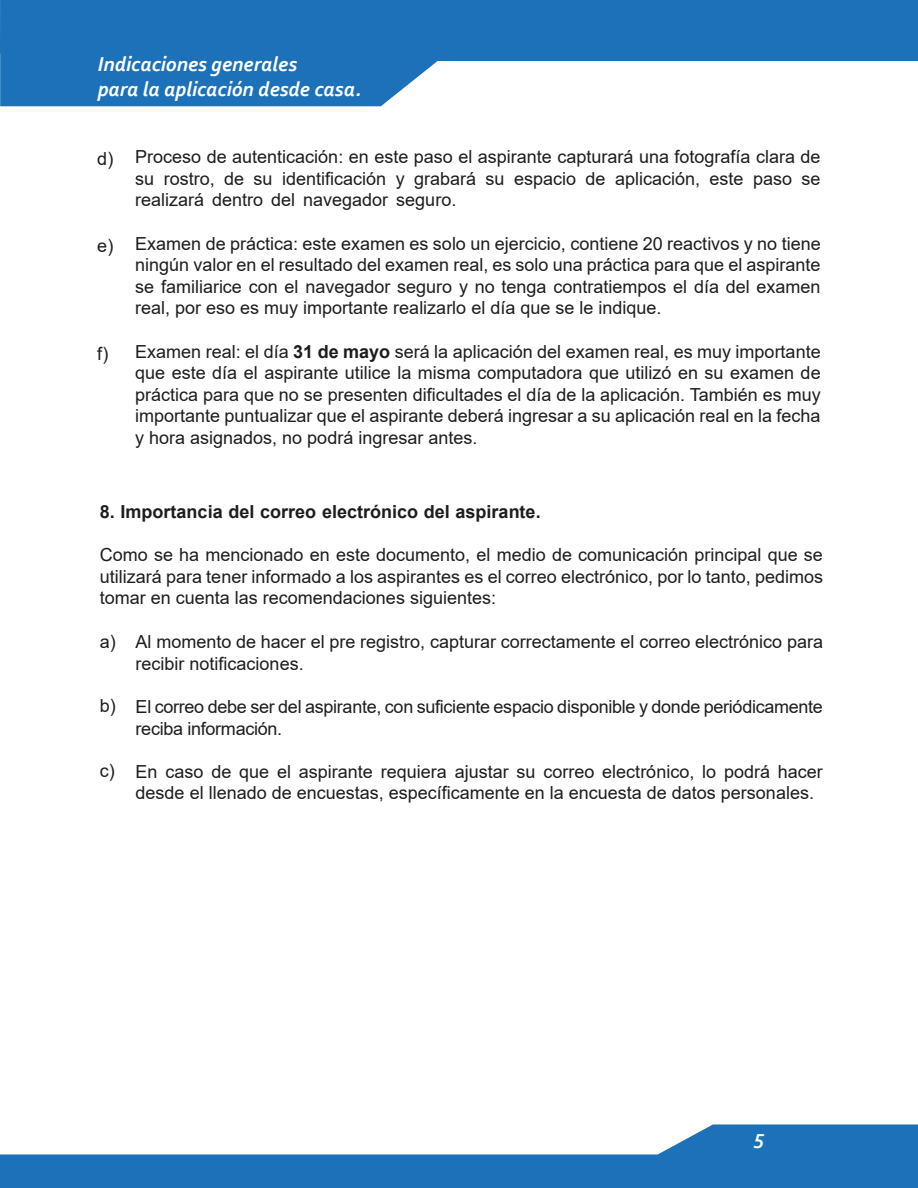
<style>
.page{position:relative;width:918px;height:1188px;background:#fff}
.page>*{position:absolute;margin:0;border:0;box-sizing:border-box;transform-origin:0 0}
.t1{font:italic 700 21px/25.2px "Corbel";color:#fff}
.t2{font:18px/21.6px "Arial";color:#1d1d1b;text-align:justify}
.t3{font:700 18px "Arial";color:#1d1d1b}
.s1{font-weight:700}
</style>
<div class="page">
<svg style="left:0;top:1124px;width:918px;height:64px;fill:#1d71b8"></svg>
<svg style="left:0;top:0;width:918px;height:106px;fill:#1d71b8"></svg>
<p class="t1" style="left:98px;top:51px;width:265px">Indicaciones generales<br>para la aplicación desde casa.</p>
<p class="t2" style="left:97px;top:148px;width:18px">d)</p>
<p class="t2" style="left:97px;top:234px;width:18px">e)</p>
<p class="t2" style="left:97px;top:342px;width:12px">f)</p>
<p class="t2" style="left:135px;top:146px;width:687px">Proceso de autenticación: en este paso el aspirante capturará una fotografía clara de su rostro, de su identificación y grabará su espacio de aplicación, este paso se realizará dentro del navegador seguro.</p>
<p class="t2" style="left:135px;top:232px;width:687px">Examen de práctica: este examen es solo un ejercicio, contiene 20 reactivos y no tiene ningún valor en el resultado del examen real, es solo una práctica para que el aspirante se familiarice con el navegador seguro y no tenga contratiempos el día del examen real, por eso es muy importante realizarlo el día que se le indique.</p>
<p class="t2" style="left:135px;top:340px;width:687px">Examen real: el día <span class="s1">31 de mayo</span> será la aplicación del examen real, es muy importante que este día el aspirante utilice la misma computadora que utilizó en su examen de práctica para que no se presenten dificultades el día de la aplicación. También es muy importante puntualizar que el aspirante deberá ingresar a su aplicación real en la fecha y hora asignados, no podrá ingresar antes.</p>
<p class="t3" style="left:100px;top:499px;width:442px">8. Importancia del correo electrónico del aspirante.</p>
<p class="t2" style="left:100px;top:544px;width:725px">Como se ha mencionado en este documento, el medio de comunicación principal que se utilizará para tener informado a los aspirantes es el correo electrónico, por lo tanto, pedimos tomar en cuenta las recomendaciones siguientes:</p>
<p class="t2" style="left:100px;top:630px;width:18px">a)</p>
<p class="t2" style="left:136px;top:631px;width:689px">Al momento de hacer el pre registro, capturar correctamente el correo electrónico para recibir notificaciones.</p>
<p class="t2" style="left:136px;top:696px;width:689px">El correo debe ser del aspirante, con suficiente espacio disponible y donde periódicamente reciba información.</p>
<p class="t2" style="left:136px;top:761px;width:689px">En caso de que el aspirante requiera ajustar su correo electrónico, lo podrá hacer desde el llenado de encuestas, específicamente en la encuesta de datos personales.</p>
<p class="t2" style="left:100px;top:695px;width:18px">b)</p>
<p class="t2" style="left:100px;top:760px;width:16px">c)</p>
<p class="t1" style="left:754px;top:1124px;width:12px">5</p>
</div>
